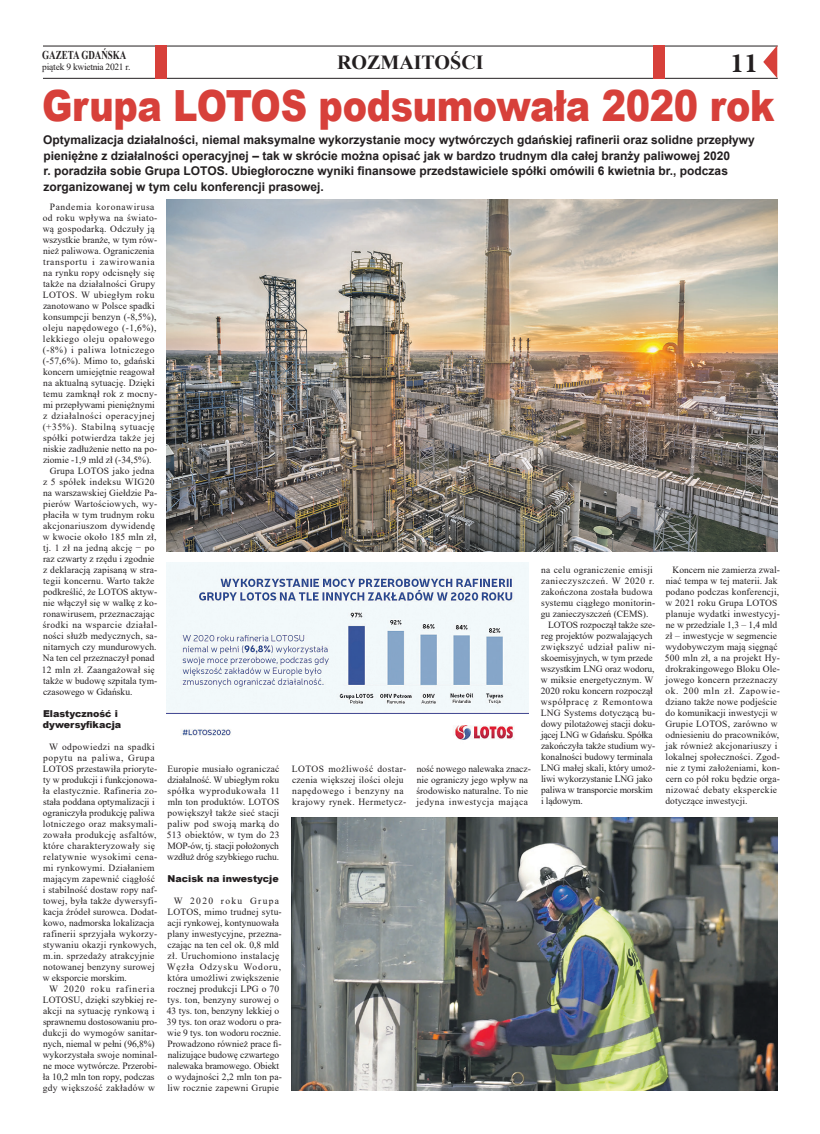
<style>
.page{position:relative;width:820px;height:1134px;background:#fff}
.page>*{position:absolute;margin:0;border:0;box-sizing:border-box;transform-origin:0 0}
.t1{font:900 43px "Arial";letter-spacing:-.01em;color:#d7403a;scale:.85 1}
.t2{font:700 28px "Minion Pro";color:#231f20}
.t3{font:700 20px "Times New Roman";color:#231f20}
.t4{font:700 12px/15.5px "Arial";color:#231f20}
.t5{font:700 12px "Times New Roman";color:#231f20;scale:.75 1}
.t6{font:9.5px/11px "Times New Roman";letter-spacing:.015em;color:#231f20}
.t7{font:9.5px "Times New Roman";letter-spacing:-.005em;color:#231f20}
.t8{font:9.5px/11px "Times New Roman";letter-spacing:.035em;color:#231f20}
.t9{font:9.5px "Times New Roman";letter-spacing:.04em;color:#231f20}
.t10{font:9.5px "Times New Roman";letter-spacing:-.01em;color:#231f20}
.t11{font:9.5px "Times New Roman";letter-spacing:.045em;color:#231f20}
.t12{font:9.5px "Times New Roman";letter-spacing:.05em;color:#231f20}
.t13{font:900 9.5px/11.4px "Arial";color:#231f20}
.t14{font:9.5px "Times New Roman";letter-spacing:.055em;color:#231f20}
.t15{font:9.5px "Times New Roman";letter-spacing:-.015em;color:#231f20}
.t16{font:9.5px "Times New Roman";letter-spacing:-.02em;color:#231f20}
.t17{font:9.5px "Times New Roman";letter-spacing:.065em;color:#231f20}
.t18{font:9.5px "Times New Roman";letter-spacing:-.03em;color:#231f20}
.t19{font:9.5px "Times New Roman";letter-spacing:.06em;color:#231f20}
</style>
<div class="page">
<hr style="left:43px;top:46px;width:734px;height:1px;background:#231f20">
<hr style="left:43px;top:78px;width:734px;height:1px;background:#231f20">
<div style="left:155px;top:45px;width:12px;height:33px;background:#d7403a"></div>
<svg style="left:763px;top:45px;width:14px;height:33px"></svg>
<div style="left:653px;top:46px;width:11px;height:33px;background:#d7403a"></div>
<img style="left:167px;top:199px;width:610px;height:352px">
<img style="left:167px;top:562px;width:361px;height:178px">
<img style="left:291px;top:817px;width:486px;height:273px">
<p class="t5" style="left:42px;top:47px;width:114px">GAZETA GDAŃSKA</p>
<p class="t18" style="left:42px;top:60px;width:90px">piątek 9 kwietnia 2021 r.</p>
<h3 class="t3" style="left:337px;top:48px;width:148px">ROZMAITOŚCI</h3>
<h2 class="t2" style="left:729px;top:44px;width:29px">11</h2>
<h1 class="t1" style="left:42px;top:74px;width:862px">Grupa LOTOS podsumowała 2020 rok</h1>
<p class="t4" style="left:43px;top:133px;width:712px">Optymalizacja działalności, niemal maksymalne wykorzystanie mocy wytwórczych gdańskiej rafinerii oraz solidne przepływy pieniężne z działalności operacyjnej – tak w skrócie można opisać jak w bardzo trudnym dla całej branży paliwowej 2020<br>r. poradziła sobie Grupa LOTOS. Ubiegłoroczne wyniki finansowe przedstawiciele spółki omówili 6 kwietnia br., podczas zorganizowanej w tym celu konferencji prasowej.</p>
<p class="t19" style="left:50px;top:200px;width:106px">Pandemia koronawirusa</p>
<p class="t8" style="left:43px;top:212px;width:116px">od roku wpływa na świato-</p>
<p class="t6" style="left:43px;top:223px;width:113px">wą gospodarką. Odczuły ją</p>
<p class="t6" style="left:43px;top:234px;width:116px">wszystkie branże, w tym rów-</p>
<p class="t6" style="left:43px;top:245px;width:113px">nież paliwowa. Ograniczenia</p>
<p class="t17" style="left:43px;top:256px;width:113px">transportu i zawirowania</p>
<p class="t6" style="left:43px;top:267px;width:113px">na rynku ropy odcisnęły się</p>
<p class="t6" style="left:43px;top:278px;width:113px">także na działalności Grupy</p>
<p class="t9" style="left:43px;top:289px;width:113px">LOTOS. W ubiegłym roku</p>
<p class="t6" style="left:43px;top:300px;width:113px">zanotowano w Polsce spadki</p>
<p class="t6" style="left:43px;top:311px;width:115px">konsumpcji benzyn (-8,5%),</p>
<p class="t9" style="left:43px;top:322px;width:115px">oleju napędowego (-1,6%),</p>
<p class="t12" style="left:43px;top:333px;width:113px">lekkiego oleju opałowego</p>
<p class="t14" style="left:43px;top:344px;width:113px">(-8%) i paliwa lotniczego</p>
<p class="t6" style="left:43px;top:355px;width:113px">(-57,6%). Mimo to, gdański</p>
<p class="t6" style="left:43px;top:366px;width:113px">koncern umiejętnie reagował</p>
<p class="t6" style="left:43px;top:377px;width:113px">na aktualną sytuację. Dzięki</p>
<p class="t6" style="left:43px;top:388px;width:116px">temu zamknął rok z mocny-</p>
<p class="t6" style="left:43px;top:399px;width:113px">mi przepływami pieniężnymi</p>
<p class="t11" style="left:43px;top:410px;width:113px">z działalności operacyjnej</p>
<p class="t12" style="left:43px;top:421px;width:114px">(+35%). Stabilną sytuację</p>
<p class="t6" style="left:43px;top:432px;width:113px">spółki potwierdza także jej</p>
<p class="t6" style="left:43px;top:443px;width:116px">niskie zadłużenie netto na po-</p>
<p class="t6" style="left:43px;top:454px;width:110px">ziomie -1,9 mld zł (-34,5%).</p>
<p class="t6" style="left:50px;top:465px;width:106px">Grupa LOTOS jako jedna</p>
<p class="t8" style="left:43px;top:476px;width:113px">z 5 spółek indeksu WIG20</p>
<p class="t6" style="left:43px;top:487px;width:115px">na warszawskiej Giełdzie Pa-</p>
<p class="t6" style="left:43px;top:498px;width:116px">pierów Wartościowych, wy-</p>
<p class="t6" style="left:43px;top:509px;width:113px">płaciła w tym trudnym roku</p>
<p class="t6" style="left:43px;top:520px;width:113px">akcjonariuszom dywidendę</p>
<p class="t6" style="left:43px;top:531px;width:115px">w kwocie około 185 mln zł,</p>
<p class="t6" style="left:43px;top:542px;width:113px">tj. 1 zł na jedną akcję − po</p>
<p class="t6" style="left:43px;top:553px;width:113px">raz czwarty z rzędu i zgodnie</p>
<p class="t6" style="left:43px;top:564px;width:116px">z deklaracją zapisaną w stra-</p>
<p class="t6" style="left:43px;top:575px;width:113px">tegii koncernu. Warto także</p>
<p class="t6" style="left:43px;top:586px;width:116px">podkreślić, że LOTOS aktyw-</p>
<p class="t6" style="left:43px;top:597px;width:116px">nie włączył się w walkę z ko-</p>
<p class="t6" style="left:43px;top:608px;width:113px">ronawirusem, przeznaczając</p>
<p class="t9" style="left:43px;top:619px;width:116px">środki na wsparcie działal-</p>
<p class="t6" style="left:43px;top:630px;width:115px">ności służb medycznych, sa-</p>
<p class="t6" style="left:43px;top:641px;width:115px">nitarnych czy mundurowych.</p>
<p class="t6" style="left:43px;top:652px;width:113px">Na ten cel przeznaczył ponad</p>
<p class="t6" style="left:42px;top:663px;width:114px">12 mln zł. Zaangażował się</p>
<p class="t6" style="left:43px;top:674px;width:116px">także w budowę szpitala tym-</p>
<p class="t6" style="left:43px;top:685px;width:91px">czasowego w Gdańsku.</p>
<p class="t13" style="left:43px;top:707px;width:80px">Elastyczność i dywersyfikacja</p>
<p class="t6" style="left:43px;top:740px;width:116px;text-indent:6px">W odpowiedzi na spadki popytu na paliwa, Grupa<br>LOTOS przestawiła prioryte&shy;ty w produkcji i funkcjonowa&shy;ła elastycznie. Rafineria zo&shy;stała poddana optymalizacji i ograniczyła produkcję paliwa lotniczego oraz maksymali&shy;zowała produkcję asfaltów, które charakteryzowały się relatywnie wysokimi cena&shy;mi rynkowymi. Działaniem mającym zapewnić ciągłość i stabilność dostaw ropy naf&shy;towej, była także dywersyfi&shy;kacja źródeł surowca. Dodat&shy;kowo, nadmorska lokalizacja rafinerii sprzyjała wykorzy&shy;stywaniu okazji rynkowych, m.in. sprzedaży atrakcyjnie notowanej benzyny surowej w eksporcie morskim.</p>
<p class="t6" style="left:43px;top:982px;width:116px;text-align:center">W 2020 roku rafineria<br>LOTOSU, dzięki szybkiej re&shy;akcji na sytuację rynkową i sprawnemu dostosowaniu pro&shy;dukcji do wymogów sanitar&shy;nych, niemal w pełni (96,8%) wykorzystała swoje nominal&shy;ne moce wytwórcze. Przerobi&shy;ła 10,2 mln ton ropy, podczas gdy większość zakładów w</p>
<p class="t6" style="left:541px;top:564px;width:113px">na celu ograniczenie emisji</p>
<p class="t11" style="left:541px;top:574px;width:115px">zanieczyszczeń. W 2020 r.</p>
<p class="t6" style="left:541px;top:586px;width:113px">zakończona została budowa</p>
<p class="t6" style="left:541px;top:597px;width:116px">systemu ciągłego monitorin-</p>
<p class="t6" style="left:540px;top:608px;width:109px">gu zanieczyszczeń (CEMS).</p>
<p class="t10" style="left:547px;top:619px;width:109px">LOTOS rozpoczął także sze-</p>
<p class="t7" style="left:541px;top:630px;width:113px">reg projektów pozwalających</p>
<p class="t9" style="left:541px;top:641px;width:116px">zwiększyć udział paliw ni-</p>
<p class="t10" style="left:541px;top:652px;width:113px">skoemisyjnych, w tym przede</p>
<p class="t7" style="left:540px;top:663px;width:115px">wszystkim LNG oraz wodoru,</p>
<p class="t6" style="left:540px;top:674px;width:114px">w miksie energetycznym. W</p>
<p class="t6" style="left:540px;top:685px;width:113px">2020 roku koncern rozpoczął</p>
<p class="t14" style="left:540px;top:696px;width:113px">współpracę z Remontowa</p>
<p class="t6" style="left:540px;top:707px;width:116px">LNG Systems dotyczącą bu-</p>
<p class="t7" style="left:540px;top:718px;width:116px">dowy pilotażowej stacji doku-</p>
<p class="t16" style="left:540px;top:729px;width:113px">jącej LNG w Gdańsku. Spółka</p>
<p class="t7" style="left:541px;top:740px;width:116px">zakończyła także studium wy-</p>
<p class="t7" style="left:541px;top:751px;width:113px">konalności budowy terminala</p>
<p class="t7" style="left:540px;top:762px;width:116px">LNG małej skali, który umoż-</p>
<p class="t10" style="left:541px;top:773px;width:113px">liwi wykorzystanie LNG jako</p>
<p class="t15" style="left:541px;top:784px;width:113px">paliwa w transporcie morskim</p>
<p class="t10" style="left:541px;top:795px;width:43px">i lądowym.</p>
<p class="t6" style="left:664px;top:564px;width:116px;text-indent:8px">Koncern nie zamierza zwal&shy;niać tempa w tej materii. Jak podano podczas konferencji, w 2021 roku Grupa LOTOS planuje wydatki inwestycyj&shy;ne w przedziale 1,3 – 1,4 mld zł – inwestycje w segmencie wydobywczym mają sięgnąć<br>500 mln zł, a na projekt Hy&shy;drokrakingowego Bloku Ole&shy;jowego koncern przeznaczy ok. 200 mln zł. Zapowie&shy;dziano także nowe podjeście do komunikacji inwestycji w<br>Grupie LOTOS, zarówno w odniesieniu do pracowników, jak również akcjonariuszy i lokalnej społeczności. Zgod&shy;nie z tymi założeniami, kon&shy;cern co pół roku będzie orga&shy;nizować debaty eksperckie dotyczące inwestycji.</p>
<p class="t8" style="left:292px;top:762px;width:116px">LOTOS możliwość dostar&shy;czenia większej ilości oleju napędowego i benzyny na krajowy rynek. Hermetycz-</p>
<p class="t6" style="left:416px;top:762px;width:116px">ność nowego nalewaka znacz&shy;nie ograniczy jego wpływ na środowisko naturalne. To nie jedyna inwestycja mająca</p>
<p class="t6" style="left:167px;top:762px;width:115px;text-align:justify">Europie musiało ograniczać działalność. W ubiegłym roku spółka wyprodukowała 11 mln ton produktów. LOTOS powiększył także sieć stacji paliw pod swoją marką do 513 obiektów, w tym do 23<br>MOP-ów, tj. stacji położonych wzdłuż dróg szybkiego ruchu.</p>
<p class="t13" style="left:167px;top:872px;width:113px">Nacisk na inwestycje</p>
<p class="t6" style="left:167px;top:894px;width:117px;text-align:center">W 2020 roku Grupa<br>LOTOS, mimo trudnej sytu&shy;acji rynkowej, kontynuowała plany inwestycyjne, przezna&shy;czając na ten cel ok. 0,8 mld zł. Uruchomiono instalację<br>Węzła Odzysku Wodoru, która umożliwi zwiększenie rocznej produkcji LPG o 70 tys. ton, benzyny surowej o<br>43 tys. ton, benzyny lekkiej o<br>39 tys. ton oraz wodoru o pra&shy;wie 9 tys. ton wodoru rocznie.<br>Prowadzono również prace fi&shy;nalizujące budowę czwartego nalewaka bramowego. Obiekt o wydajności 2,2 mln ton pa&shy;liw rocznie zapewni Grupie</p>
</div>
